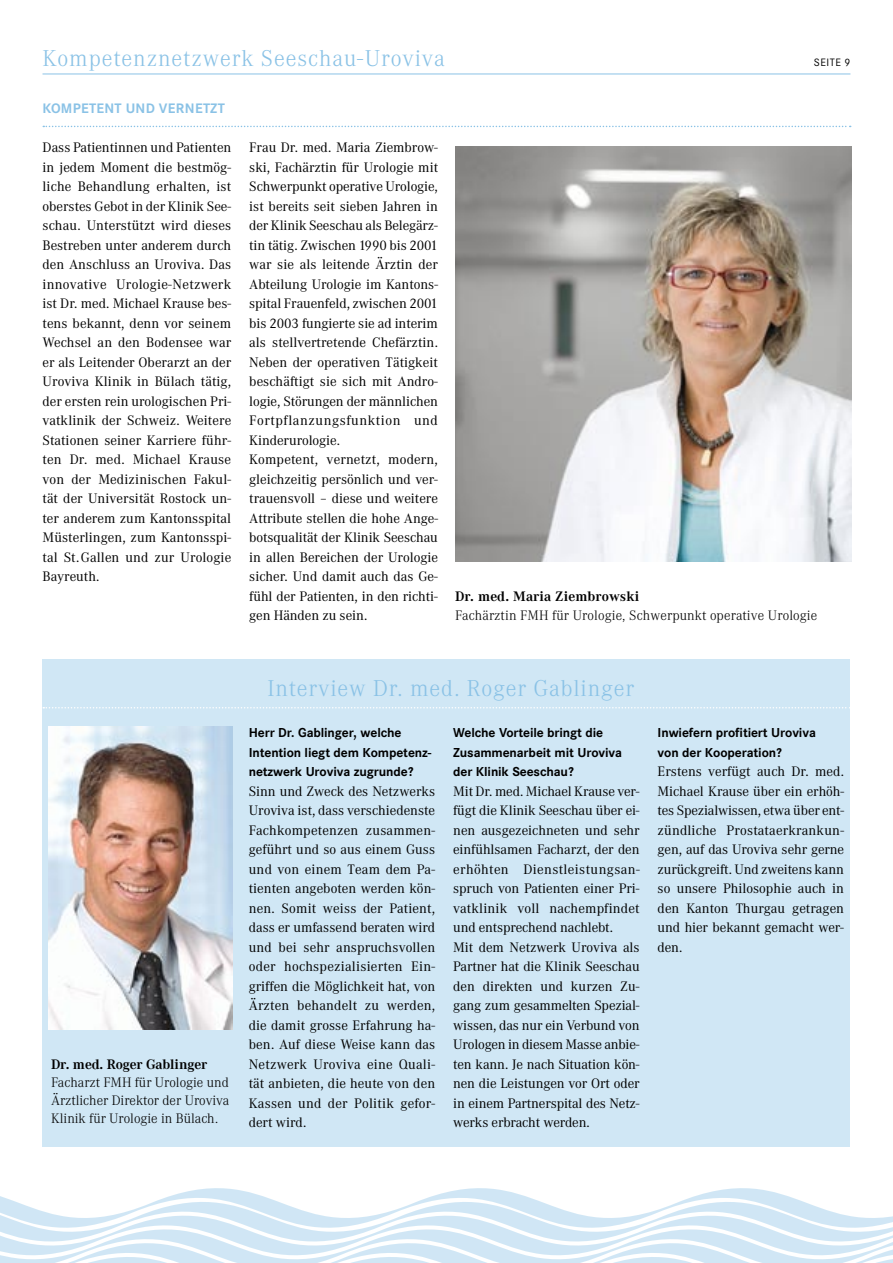
<style>
.page{position:relative;width:893px;height:1263px;background:#fff}
.page>*{position:absolute;margin:0;border:0;box-sizing:border-box;transform-origin:0 0}
.t1{font:300 22.5px "Corporate ABQ";letter-spacing:.04em;color:#8ac2e6}
.t2{font:13.5px/19.5px "Corporate ABQ";color:#000;text-align:justify}
.t3{font:300 13.5px/18px "Corporate ABQ";color:#000;text-align:justify}
.t4{font:700 13.5px "Corporate ABQ";letter-spacing:.005em;color:#000}
.t5{font:700 13.5px "Corporate SBQ";color:#8ac2e6}
.t6{font:700 12.75px/19.5px "Corporate SBQ";letter-spacing:-.01em;color:#000}
.t7{font:10.5px "Corporate SBQ";color:#000}
</style>
<div class="page">
<div style="left:43px;top:659px;width:807px;height:488px;background:#d0e7f5"></div>
<svg style="left:0;top:1188px;width:893px;height:75px"></svg>
<hr style="left:43px;top:74px;width:807px;height:1px;background:#8ac2e6">
<svg style="left:43px;top:707px;width:807px;height:1px"></svg>
<img style="left:49px;top:726px;width:183px;height:304px">
<svg style="left:43px;top:126px;width:808px;height:1px"></svg>
<img style="left:455px;top:147px;width:396px;height:415px">
<h1 class="t1" style="left:43px;top:45px;width:404px">Kompetenznetzwerk Seeschau-Uroviva</h1>
<p class="t7" style="left:814px;top:56px;width:38px">SEITE 9</p>
<p class="t5" style="left:43px;top:100px;width:19px">Kompetent</p>
<p class="t5" style="left:126px;top:100px;width:11px">und</p>
<p class="t5" style="left:159px;top:100px;width:10px">vernetzt</p>
<p class="t2" style="left:43px;top:138px;width:190px">Dass Patientinnen und Patienten in jedem Moment die bestmög&shy;liche Behandlung erhalten, ist oberstes Gebot in der Klinik See&shy;schau. Unterstützt wird dieses Bestreben unter anderem durch den Anschluss an Uroviva. Das innovative Urologie-Netzwerk ist Dr. med. Michael Krause bes&shy;tens bekannt, denn vor seinem Wechsel an den Bodensee war er als Leitender Oberarzt an der Uroviva Klinik in Bülach tätig, der ersten rein urologischen Pri&shy;vatklinik der Schweiz. Weitere Stationen seiner Karriere führ&shy;ten Dr. med. Michael Krause von der Medizinischen Fakul&shy;tät der Universität Rostock un&shy;ter anderem zum Kantonsspital Müsterlingen, zum Kantonsspi&shy;tal St.Gallen und zur Urologie Bayreuth.</p>
<p class="t2" style="left:249px;top:138px;width:190px;text-align:left">Frau Dr. med. Maria Ziembrow&shy;ski, Fachärztin für Urologie mit<br>Schwerpunkt operative Urologie, ist bereits seit sieben Jahren in der Klinik Seeschau als Belegärz&shy;tin tätig. Zwischen 1990 bis 2001 war sie als leitende Ärztin der<br>Abteilung Urologie im Kantons&shy;spital Frauenfeld, zwischen 2001 bis 2003 fungierte sie ad interim als stellvertretende Chefärztin.<br>Neben der operativen Tätigkeit beschäftigt sie sich mit Andro&shy;logie, Störungen der männlichen<br>Fortpflanzungsfunktion und<br>Kinderurologie.<br>Kompetent, vernetzt, modern, gleichzeitig persönlich und ver&shy;trauensvoll – diese und weitere<br>Attribute stellen die hohe Ange&shy;botsqualität der Klinik Seeschau in allen Bereichen der Urologie sicher. Und damit auch das Ge&shy;fühl der Patienten, in den richti&shy;gen Händen zu sein.</p>
<p class="t4" style="left:455px;top:588px;width:186px">Dr. med. Maria Ziembrowski</p>
<p class="t3" style="left:455px;top:607px;width:364px">Fachärztin FMH für Urologie, Schwerpunkt operative Urologie</p>
<p class="t4" style="left:51px;top:1056px;width:158px">Dr. med. Roger Gablinger</p>
<p class="t3" style="left:51px;top:1074px;width:180px">Facharzt FMH für Urologie und Ärztlicher Direktor der Uroviva Klinik für Urologie in Bülach.</p>
<h1 class="t1" style="left:267px;top:675px;width:368px">Interview Dr. med. Roger Gablinger</h1>
<p class="t6" style="left:249px;top:723px;width:184px">Herr Dr. Gablinger, welche<br>Intention liegt dem Kompetenz&shy;netzwerk Uroviva zugrunde?</p>
<p class="t2" style="left:249px;top:782px;width:188px">Sinn und Zweck des Netzwerks Uroviva ist, dass verschiedenste Fachkompetenzen zusammen&shy;geführt und so aus einem Guss und von einem Team dem Pa&shy;tienten angeboten werden kön&shy;nen. Somit weiss der Patient, dass er umfassend beraten wird und bei sehr anspruchsvollen oder hochspezialisierten Ein&shy;griffen die Möglichkeit hat, von Ärzten behandelt zu werden, die damit grosse Erfahrung ha&shy;ben. Auf diese Weise kann das Netzwerk Uroviva eine Quali&shy;tät anbieten, die heute von den Kassen und der Politik gefor&shy;dert wird.</p>
<p class="t6" style="left:453px;top:723px;width:170px">Welche Vorteile bringt die<br>Zusammenarbeit mit Uroviva der Klinik Seeschau?</p>
<p class="t2" style="left:453px;top:782px;width:188px;text-align:left">Mit Dr. med. Michael Krause ver&shy;fügt die Klinik Seeschau über ei&shy;nen ausgezeichneten und sehr einfühlsamen Facharzt, der den erhöhten Dienstleistungsan&shy;spruch von Patienten einer Pri&shy;vatklinik voll nachempfindet und entsprechend nachlebt.<br>Mit dem Netzwerk Uroviva als<br>Partner hat die Klinik Seeschau den direkten und kurzen Zu&shy;gang zum gesammelten Spezial&shy;wissen, das nur ein Verbund von<br>Urologen in diesem Masse anbie&shy;ten kann. Je nach Situation kön&shy;nen die Leistungen vor Ort oder in einem Partnerspital des Netz&shy;werks erbracht werden.</p>
<p class="t6" style="left:658px;top:723px;width:160px">Inwiefern profitiert Uroviva von der Kooperation?</p>
<p class="t2" style="left:658px;top:762px;width:188px">Erstens verfügt auch Dr. med.<br>Michael Krause über ein erhöh&shy;tes Spezialwissen, etwa über ent&shy;zündliche Prostataerkrankun&shy;gen, auf das Uroviva sehr gerne zurückgreift. Und zweitens kann so unsere Philosophie auch in den Kanton Thurgau getragen und hier bekannt gemacht wer&shy;den.</p>
</div>
